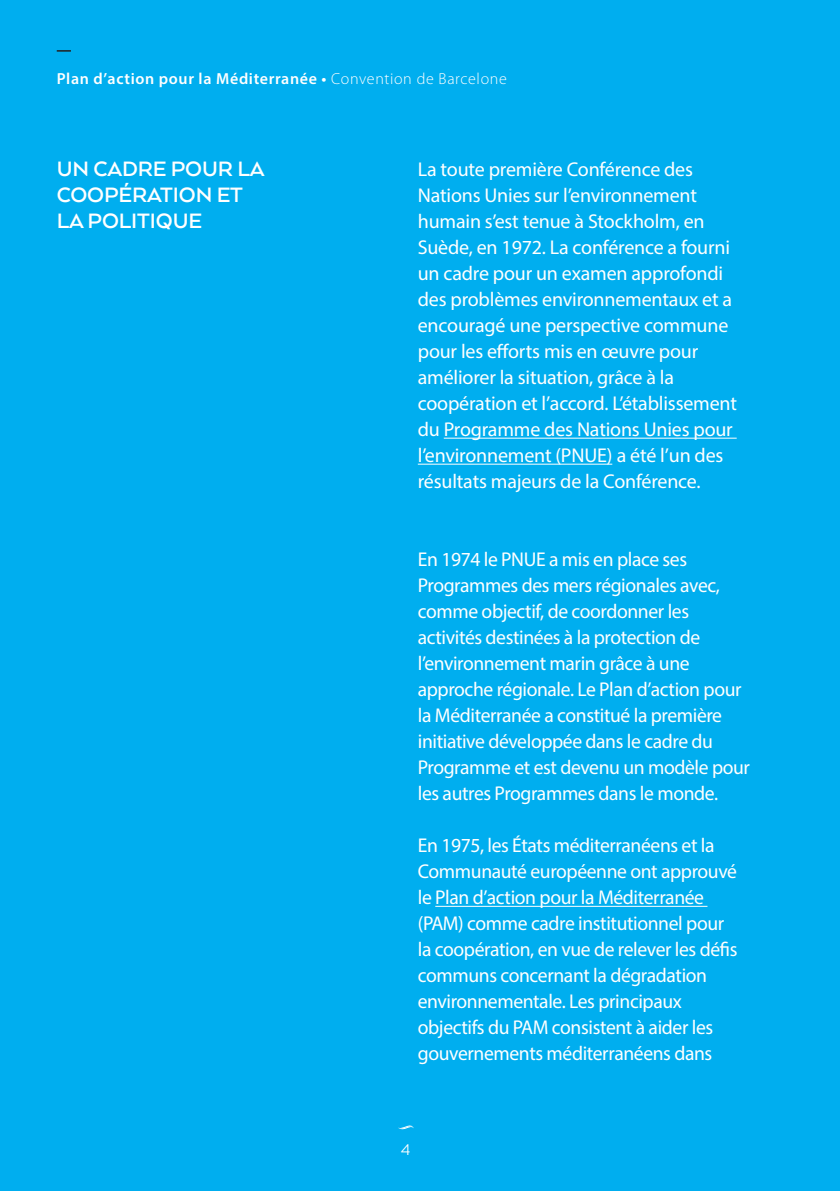
<style>
.page{position:relative;width:840px;height:1191px;background:#fff}
.page>*{position:absolute;margin:0;border:0;box-sizing:border-box;transform-origin:0 0}
.Style_de_paragraphe{font:700 24px/26px "Arquitecta";letter-spacing:-.005em;color:#fff}
.Style_de_paragraphe-2{font:20px/26px "Myriad Pro";letter-spacing:-.02em;color:#fff}
.t1{font:18px "Arquitecta";color:#fff}
.t2{font:600 16px "Myriad Pro";letter-spacing:.04em;color:#fff}
.s1{font-weight:300}
</style>
<div class="page">
<div style="left:0;top:0;width:839px;height:1191px;background:#00aeef"></div>
<svg style="left:57px;top:50px;width:14px;height:2px"></svg>
<svg style="left:398px;top:1125px;width:15px;height:5px"></svg>
<hr style="left:443px;top:438px;width:293px;height:1px;background:#fff">
<hr style="left:417px;top:464px;width:195px;height:1px;background:#fff">
<hr style="left:435px;top:906px;width:272px;height:1px;background:#fff">
<p class="t2" style="left:57px;top:69px;width:451px">Plan d’action pour la Méditerranée • <span class="s1">Convention de Barcelone</span></p>
<p class="Style_de_paragraphe" style="left:57px;top:155px;width:209px">UN CADRE POUR LA<br>COOPÉRATION ET</p>
<p class="Style_de_paragraphe" style="left:57px;top:207px;width:147px">LA POLITIQUE</p>
<p class="Style_de_paragraphe-2" style="left:417px;top:156px;width:320px">La toute première Conférence des Nations Unies sur l’environnement humain s’est tenue à Stockholm, en Suède, en 1972. La conférence a fourni un cadre pour un examen approfondi des problèmes environnementaux et a encouragé une perspective commune pour les efforts mis en œuvre pour améliorer la situation, grâce à la coopération et l’accord. L’établissement du Programme des Nations Unies pour l’environnement (PNUE) a été l’un des résultats majeurs de la Conférence.</p>
<p class="Style_de_paragraphe-2" style="left:417px;top:546px;width:333px">En 1974 le PNUE a mis en place ses Programmes des mers régionales avec, comme objectif, de coordonner les activités destinées à la protection de l’environnement marin grâce à une approche régionale. Le Plan d’action pour la Méditerranée a constitué la première initiative développée dans le cadre du Programme et est devenu un modèle pour les autres Programmes dans le monde.</p>
<p class="Style_de_paragraphe-2" style="left:417px;top:832px;width:321px">En 1975, les États méditerranéens et la Communauté européenne ont approuvé le Plan d’action pour la Méditerranée (PAM) comme cadre institutionnel pour la coopération, en vue de relever les défis communs concernant la dégradation environnementale. Les principaux objectifs du PAM consistent à aider les gouvernements méditerranéens dans</p>
<p class="t1" style="left:401px;top:1138px;width:11px">4</p>
</div>
